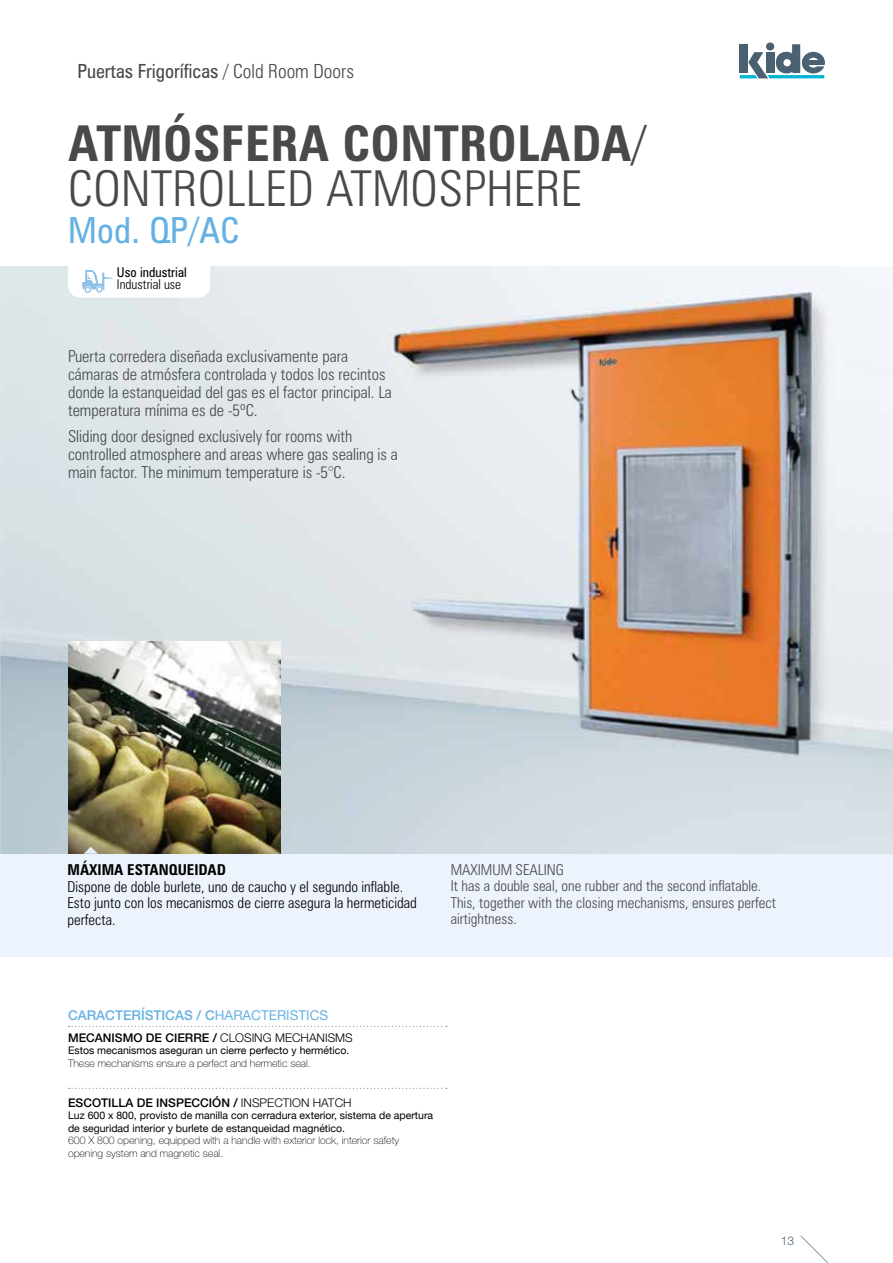
<style>
.page{position:relative;width:893px;height:1263px;background:#fff}
.page>*{position:absolute;margin:0;border:0;box-sizing:border-box;transform-origin:0 0}
.t1{font:300 condensed 49.5px/45px "Zurich BT";letter-spacing:.01em;color:#494948}
.t2{font:condensed 36px "Zurich BT";letter-spacing:.01em;color:#66b1e3}
.t3{font:condensed 19.5px "Zurich BT";color:#494948}
.t4{font:300 condensed 16.5px/18px "Zurich BT";color:#494948}
.t5{font:300 condensed 15px/16.5px "Zurich BT";color:#494948}
.t6{font:300 condensed 15px/16.5px "Zurich BT";color:#000}
.t7{font:700 condensed 15px "Zurich BT";color:#000}
.t8{font:500 13.5px "Helvetica Neue";color:#66b1e3}
.t9{font:condensed 13.5px "Zurich BT";color:#000}
.t10{font:300 condensed 13.5px "Zurich BT";color:#000}
.t11{font:500 12px "Helvetica Neue";color:#000}
.t12{font:300 12px "Helvetica Neue";color:#4a6172}
.t13{font:10.5px/12.6px "Helvetica Neue";color:#000}
.t14{font:100 10.5px/12.6px "Helvetica Neue";color:#000}
.s1{font-weight:300}
.s2{font-weight:700}
.s3{font-weight:400}
</style>
<div class="page">
<div style="left:766px;top:43px;width:8px;height:7px;background:#4a6172;border-radius:50%"></div>
<svg style="left:740px;top:44px;width:85px;height:34px"></svg>
<svg style="left:800px;top:1235px;width:29px;height:28px"></svg>
<div style="left:0;top:854px;width:893px;height:103px;background:#ecf3fc"></div>
<img style="left:0;top:266px;width:893px;height:588px">
<img style="left:68px;top:641px;width:213px;height:213px">
<svg style="left:84px;top:847px;width:14px;height:7px"></svg>
<svg style="left:69px;top:1026px;width:378px;height:1px"></svg>
<svg style="left:69px;top:1088px;width:378px;height:1px"></svg>
<svg style="left:68px;top:266px;width:142px;height:32px"></svg>
<img style="left:0;top:267px;width:1px;height:587px">
<p class="t3" style="left:78px;top:60px;width:278px">Puertas Frigoríficas <span class="s1">/ Cold Room Doors</span></p>
<h1 class="t1" style="left:68px;top:120px;width:579px"><span class="s2">ATMÓSFERA CONTROLADA</span>/<br>CONTROLLED ATMOSPHERE</h1>
<h2 class="t2" style="left:68px;top:209px;width:173px">Mod. QP/AC</h2>
<p class="t9" style="left:117px;top:264px;width:71px">Uso industrial</p>
<p class="t10" style="left:117px;top:276px;width:66px">Industrial use</p>
<p class="t4" style="left:68px;top:347px;width:325px">Puerta corredera diseñada exclusivamente para cámaras de atmósfera controlada y todos los recintos donde la estanqueidad del gas es el factor principal. La temperatura mínima es de -5ºC.</p>
<p class="t4" style="left:68px;top:427px;width:331px">Sliding door designed exclusively for rooms with controlled atmosphere and areas where gas sealing is a main factor. The minimum temperature is -5°C.</p>
<p class="t7" style="left:68px;top:861px;width:160px">MÁXIMA ESTANQUEIDAD</p>
<p class="t6" style="left:68px;top:878px;width:351px">Dispone de doble burlete, uno de caucho y el segundo inflable.<br>Esto junto con los mecanismos de cierre asegura la hermeticidad perfecta.</p>
<p class="t5" style="left:451px;top:861px;width:327px">MAXIMUM SEALING<br>It has a double seal, one rubber and the second inflatable.<br>This, together with the closing mechanisms, ensures perfect airtightness.</p>
<p class="t8" style="left:68px;top:1007px;width:262px">CARACTERÍSTICAS / C<span class="s3">HARACTERISTICS</span></p>
<p class="t11" style="left:68px;top:1030px;width:286px">MECANISMO DE CIERRE / <span class="s1">CLOSING MECHANISMS</span></p>
<p class="t13" style="left:68px;top:1045px;width:283px">Estos mecanismos aseguran un cierre perfecto y hermético.</p>
<p class="t14" style="left:68px;top:1057px;width:244px">These mechanisms ensure a perfect and hermetic seal.</p>
<p class="t11" style="left:68px;top:1095px;width:285px">ESCOTILLA DE INSPECCIÓN / <span class="s1">INSPECTION HATCH</span></p>
<p class="t13" style="left:68px;top:1110px;width:367px">Luz 600 x 800, provisto de manilla con cerradura exterior, sistema de apertura de seguridad interior y burlete de estanqueidad magnético.</p>
<p class="t14" style="left:68px;top:1134px;width:333px">600 X 800 opening, equipped with a handle with exterior lock, interior safety opening system and magnetic seal.</p>
<p class="t12" style="left:781px;top:1233px;width:15px">13</p>
</div>
